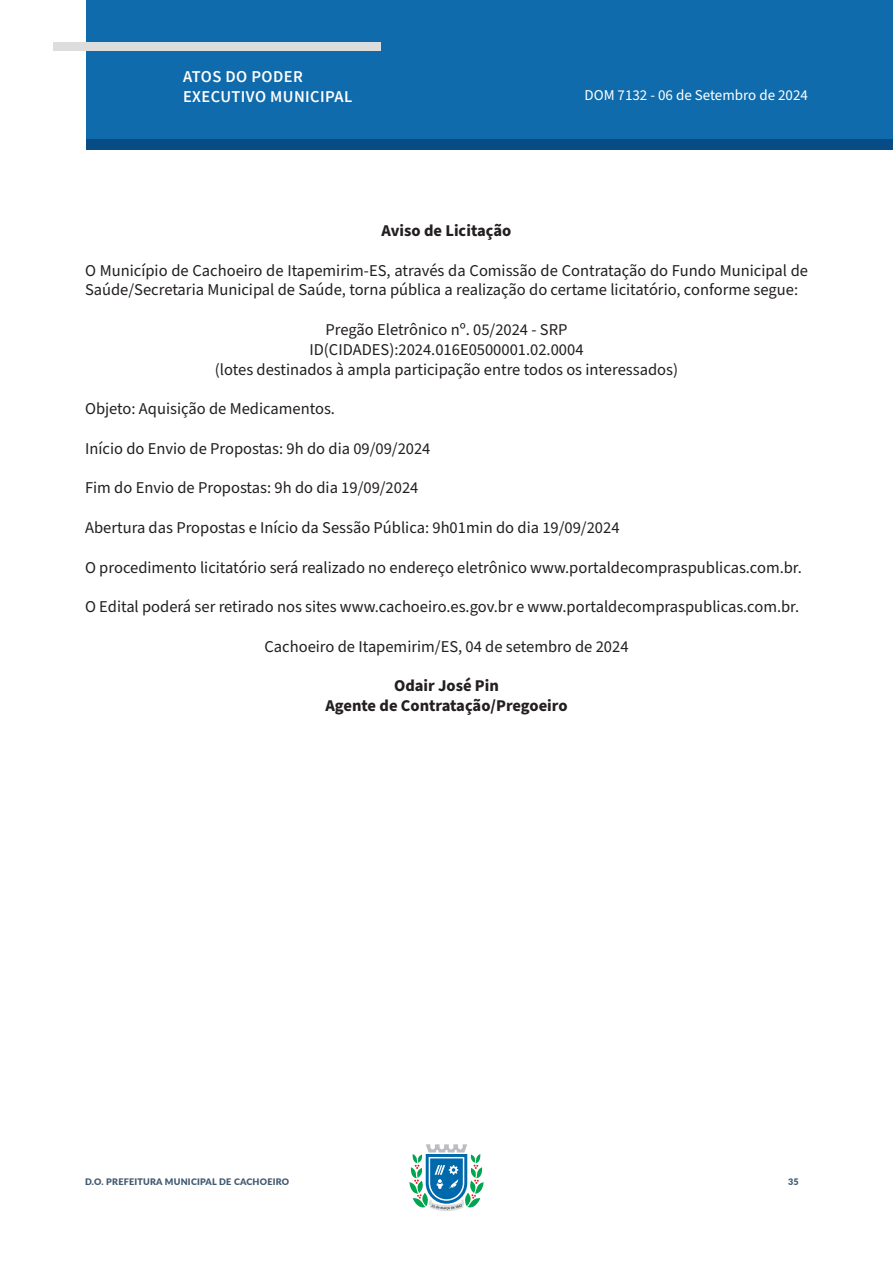
<style>
.page{position:relative;width:893px;height:1263px;background:#fff}
.page>*{position:absolute;margin:0;border:0;box-sizing:border-box;transform-origin:0 0}
.t1{font:16.5px/19.8px "Source Sans Pro";color:#231f20}
.t2{font:700 16.5px "Source Sans Pro";color:#231f20}
.t3{font:600 16.5px/19.8px "Source Sans Pro";letter-spacing:.025em;color:#fff}
.t4{font:15px "Source Sans Pro";color:#fff}
.t5{font:900 9px "Lato";letter-spacing:.025em;color:#405970}
</style>
<div class="page">
<svg style="left:409px;top:1144px;width:75px;height:67px"></svg>
<div style="left:86px;top:0;width:807px;height:140px;background:#0f6bab"></div>
<div style="left:87px;top:140px;width:806px;height:10px;background:#084c86"></div>
<div style="left:53px;top:42px;width:328px;height:9px;background:#ddd"></div>
<hr style="left:0;top:0;width:1px;height:140px;background:#0f6bab">
<p class="t3" style="left:183px;top:67px;width:171px">ATOS DO PODER<br>EXECUTIVO MUNICIPAL</p>
<p class="t4" style="left:584px;top:85px;width:225px">DOM 7132 - 06 de Setembro de 2024</p>
<p class="t2" style="left:382px;top:219px;width:131px">Aviso de Licitação</p>
<p class="t1" style="left:85px;top:261px;width:724px">O Município de Cachoeiro de Itapemirim-ES, através da Comissão de Contratação do Fundo Municipal de<br>Saúde/Secretaria Municipal de Saúde, torna pública a realização do certame licitatório, conforme segue:</p>
<p class="t1" style="left:326px;top:320px;width:243px">Pregão Eletrônico nº. 05/2024 - SRP</p>
<p class="t1" style="left:309px;top:340px;width:276px">ID(CIDADES):2024.016E0500001.02.0004</p>
<p class="t1" style="left:215px;top:360px;width:465px">(lotes destinados à ampla participação entre todos os interessados)</p>
<p class="t1" style="left:85px;top:399px;width:251px">Objeto: Aquisição de Medicamentos.</p>
<p class="t1" style="left:85px;top:439px;width:347px">Início do Envio de Propostas: 9h do dia 09/09/2024</p>
<p class="t1" style="left:85px;top:478px;width:335px">Fim do Envio de Propostas: 9h do dia 19/09/2024</p>
<p class="t1" style="left:85px;top:518px;width:536px">Abertura das Propostas e Início da Sessão Pública: 9h01min do dia 19/09/2024</p>
<p class="t1" style="left:85px;top:558px;width:718px">O procedimento licitatório será realizado no endereço eletrônico www.portaldecompraspublicas.com.br.</p>
<p class="t1" style="left:85px;top:597px;width:716px">O Edital poderá ser retirado nos sites www.cachoeiro.es.gov.br e www.portaldecompraspublicas.com.br.</p>
<p class="t1" style="left:264px;top:637px;width:366px">Cachoeiro de Itapemirim/ES, 04 de setembro de 2024</p>
<p class="t2" style="left:394px;top:675px;width:106px">Odair José Pin</p>
<p class="t2" style="left:325px;top:694px;width:244px">Agente de Contratação/Pregoeiro</p>
<p class="t5" style="left:85px;top:1175px;width:206px">D.O. PREFEITURA MUNICIPAL DE CACHOEIRO</p>
<p class="t5" style="left:788px;top:1175px;width:12px">35</p>
</div>
